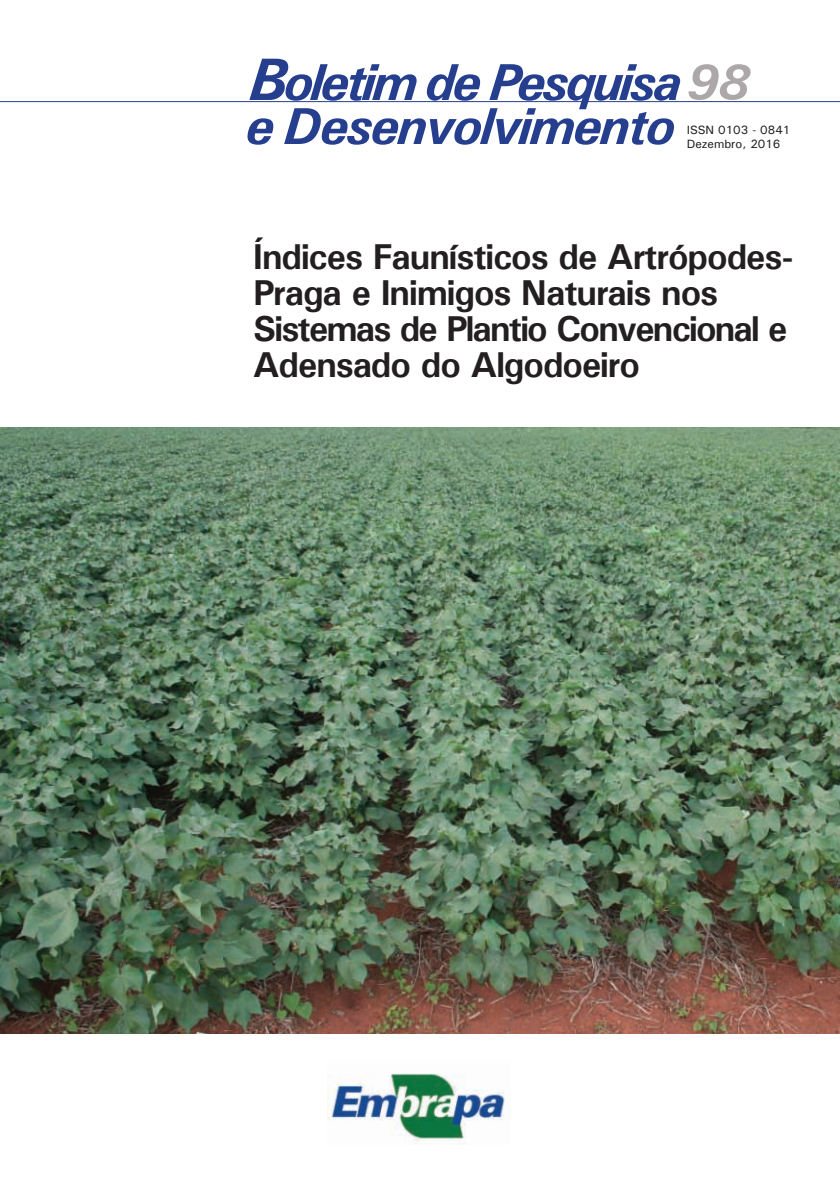
<style>
.page{position:relative;width:840px;height:1191px;background:#fff}
.page>*{position:absolute;margin:0;border:0;box-sizing:border-box;transform-origin:0 0}
.t1{font:italic 700 52px/44px "Univers";letter-spacing:-.03em;color:#253f8e}
.t2{font:700 36px/36px "Univers";letter-spacing:-.03em;color:#231f20}
.t3{font:500 12px/13.6px "Univers";color:#231f20}
.s1{font-size:60px}
.s2{font-size:50px;color:#aca7a9}
</style>
<div class="page">
<hr style="left:0;top:101px;width:839px;height:1px;background:#253f8e">
<img style="left:327px;top:1073px;width:183px;height:71px">
<img style="left:0;top:427px;width:839px;height:606px">
<h1 class="t1" style="left:246px;top:59px;width:504px"><span class="s1">B</span>oletim de Pesquisa <span class="s2">98 </span>e Desenvolvimento</h1>
<p class="t3" style="left:686px;top:123px;width:105px">ISSN 0103 - 0841<br>Dezembro, 2016</p>
<p class="t2" style="left:253px;top:237px;width:541px">Índices Faunísticos de Artrópodes-<br>Praga e Inimigos Naturais nos<br>Sistemas de Plantio Convencional e<br>Adensado do Algodoeiro</p>
</div>
